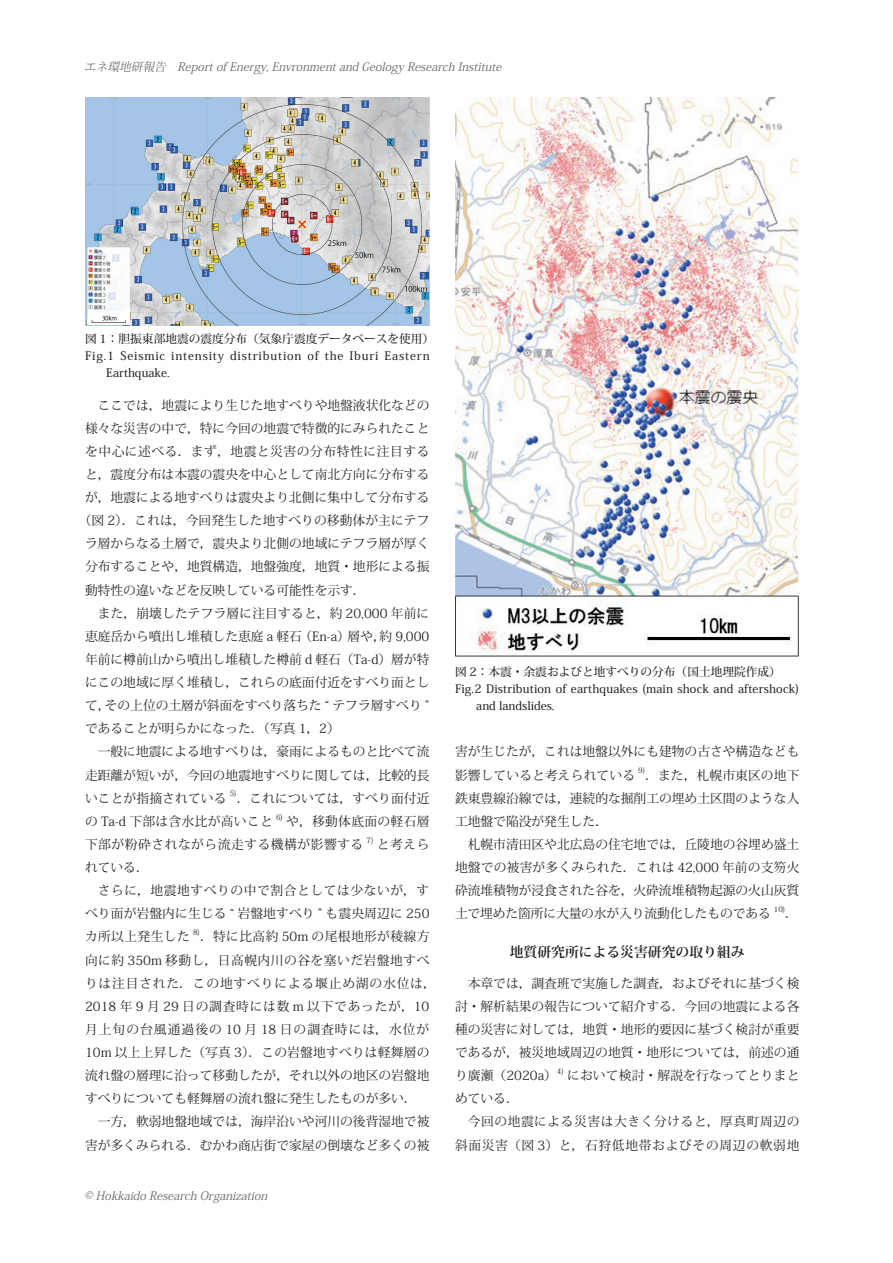
<style>
.page{position:relative;width:893px;height:1263px;background:#fff}
.page>*{position:absolute;margin:0;border:0;box-sizing:border-box;transform-origin:0 0}
.t1{font:700 13.8px "Koz Min Pr 6 N";color:#231f20}
.t2{font:12.75px/23.1px "Koz Min Pr 6 N";color:#231f20;text-align:justify}
.t3{font:12.75px/23.1px "Koz Min Pr 6 N";letter-spacing:.03em;color:#231f20}
.t4{font:12.75px "Koz Min Pr 6 N";letter-spacing:.045em;color:#231f20}
.t5{font:12.75px/23.1px "Koz Min Pr 6 N";letter-spacing:.04em;color:#231f20}
.t6{font:12.75px "Koz Min Pr 6 N";letter-spacing:.055em;color:#231f20}
.t7{font:500 11.7px "Koz Min Pr 6 N";letter-spacing:.01em;color:#231f20}
.t8{font:italic 11.7px "Koz Min Pr 6 N";color:#6b6b6e}
.t9{font:500 11.7px "Koz Min Pr 6 N";letter-spacing:.075em;color:#231f20}
.t10{font:7.5px "Koz Min Pr 6 N";color:#231f20}
</style>
<div class="page">
<img style="left:85px;top:98px;width:345px;height:228px">
<img style="left:455px;top:98px;width:344px;height:559px">
<p class="t8" style="left:84px;top:60px;width:423px">エネ環地研報告　Report of Energy, Envronment and Geology Research Institute</p>
<p class="t7" style="left:85px;top:332px;width:351px">図 1：胆振東部地震の震度分布（気象庁震度データベースを使用）</p>
<p class="t9" style="left:85px;top:349px;width:346px">Fig.1 Seismic intensity distribution of the Iburi Eastern</p>
<p class="t7" style="left:106px;top:366px;width:65px">Earthquake.</p>
<p class="t2" style="left:98px;top:394px;width:333px">ここでは，地震により生じた地すべりや地盤液状化などの</p>
<p class="t2" style="left:85px;top:417px;width:346px">様々な災害の中で，特に今回の地震で特徴的にみられたこと</p>
<p class="t4" style="left:85px;top:444px;width:346px">を中心に述べる．まず，地震と災害の分布特性に注目する</p>
<p class="t2" style="left:85px;top:463px;width:346px">と，震度分布は本震の震央を中心として南北方向に分布する</p>
<p class="t2" style="left:85px;top:486px;width:346px">が，地震による地すべりは震央より北側に集中して分布する</p>
<p class="t2" style="left:79px;top:509px;width:352px">（図 2）．これは，今回発生した地すべりの移動体が主にテフ</p>
<p class="t2" style="left:85px;top:532px;width:346px">ラ層からなる土層で，震央より北側の地域にテフラ層が厚く</p>
<p class="t2" style="left:85px;top:555px;width:346px">分布することや，地質構造，地盤強度，地質・地形による振</p>
<p class="t2" style="left:85px;top:579px;width:282px">動特性の違いなどを反映している可能性を示す．</p>
<p class="t2" style="left:98px;top:602px;width:333px">また，崩壊したテフラ層に注目すると，約 20,000 年前に</p>
<p class="t2" style="left:85px;top:625px;width:346px">恵庭岳から噴出し堆積した恵庭 a 軽石（En-a）層や，約 9,000</p>
<p class="t2" style="left:85px;top:648px;width:346px">年前に樽前山から噴出し堆積した樽前 d 軽石（Ta-d）層が特</p>
<p class="t2" style="left:85px;top:671px;width:346px">にこの地域に厚く堆積し，これらの底面付近をすべり面とし</p>
<p class="t2" style="left:85px;top:694px;width:346px">て，その上位の土層が斜面をすべり落ちた “ テフラ層すべり ”</p>
<p class="t2" style="left:85px;top:717px;width:256px">であることが明らかになった．（写真 1，2）</p>
<p class="t2" style="left:98px;top:740px;width:333px">一般に地震による地すべりは，豪雨によるものと比べて流</p>
<p class="t2" style="left:85px;top:763px;width:346px">走距離が短いが，今回の地震地すべりに関しては，比較的長</p>
<p class="t2" style="left:85px;top:787px;width:143px">いことが指摘されている</p>
<p class="t10" style="left:230px;top:789px;width:8px">5)</p>
<p class="t2" style="left:85px;top:787px;width:346px;text-indent:152px">．これについては，すべり面付近の Ta-d 下部は含水比が高いこと</p>
<p class="t10" style="left:276px;top:812px;width:8px">6)</p>
<p class="t5" style="left:85px;top:810px;width:346px;text-indent:201px">や，移動体底面の軽石層下部が粉砕されながら流走する機構が影響する</p>
<p class="t10" style="left:367px;top:836px;width:8px">7)</p>
<p class="t2" style="left:377px;top:833px;width:54px">と考えら</p>
<p class="t2" style="left:85px;top:856px;width:65px">れている．</p>
<p class="t4" style="left:98px;top:883px;width:333px">さらに，地震地すべりの中で割合としては少ないが，す</p>
<p class="t2" style="left:85px;top:902px;width:346px">べり面が岩盤内に生じる “ 岩盤地すべり ” も震央周辺に 250</p>
<p class="t3" style="left:85px;top:925px;width:106px">カ所以上発生した</p>
<p class="t10" style="left:193px;top:928px;width:8px">8)</p>
<p class="t3" style="left:85px;top:925px;width:352px;text-indent:115px">．特に比高約 50m の尾根地形が稜線方向に約 350m 移動し，日高幌内川の谷を塞いだ岩盤地すべりは注目された．この地すべりによる堰止め湖の水位は，<br>2018 年 9 月 29 日の調査時には数 m 以下であったが，10月上旬の台風通過後の 10 月 18 日の調査時には，水位が<br>10m 以上上昇した（写真 3）．この岩盤地すべりは軽舞層の流れ盤の層理に沿って移動したが，それ以外の地区の岩盤地すべりについても軽舞層の流れ盤に発生したものが多い．</p>
<p class="t2" style="left:85px;top:1110px;width:346px;text-align:right">一方，軟弱地盤地域では，海岸沿いや河川の後背湿地で被害が多くみられる．むかわ商店街で家屋の倒壊など多くの被</p>
<p class="t8" style="left:84px;top:1189px;width:189px">©︎ Hokkaido Research Organization</p>
<p class="t7" style="left:455px;top:665px;width:327px">図 2：本震・余震およびと地すべりの分布（国土地理院作成）</p>
<p class="t7" style="left:455px;top:682px;width:346px">Fig.2 Distribution of earthquakes (main shock and aftershock)</p>
<p class="t7" style="left:476px;top:699px;width:80px">and landslides.</p>
<p class="t2" style="left:455px;top:740px;width:346px">害が生じたが，これは地盤以外にも建物の古さや構造なども影響していると考えられている</p>
<p class="t10" style="left:638px;top:766px;width:8px">9)</p>
<p class="t2" style="left:455px;top:764px;width:346px;text-indent:190px">．また，札幌市東区の地下鉄東豊線沿線では，連続的な掘削工の埋め土区間のような人工地盤で陥没が発生した．</p>
<p class="t2" style="left:455px;top:833px;width:346px;text-indent:13px">札幌市清田区や北広島の住宅地では，丘陵地の谷埋め盛土地盤での被害が多くみられた．これは 42,000 年前の支笏火砕流堆積物が浸食された谷を，火砕流堆積物起源の火山灰質土で埋めた箇所に大量の水が入り流動化したものである</p>
<p class="t10" style="left:774px;top:905px;width:13px">10)</p>
<p class="t2" style="left:785px;top:902px;width:14px">．</p>
<p class="t1" style="left:510px;top:944px;width:236px">地質研究所による災害研究の取り組み</p>
<p class="t2" style="left:455px;top:972px;width:346px;text-indent:13px">本章では，調査班で実施した調査，およびそれに基づく検討・解析結果の報告について紹介する．今回の地震による各種の災害に対しては，地質・地形的要因に基づく検討が重要であるが，被災地域周辺の地質・地形については，前述の通り廣瀬（2020a）</p>
<p class="t10" style="left:557px;top:1067px;width:8px">4)</p>
<p class="t2" style="left:567px;top:1064px;width:234px">において検討・解説を行なってとりまと</p>
<p class="t2" style="left:455px;top:1087px;width:65px">めている．</p>
<p class="t4" style="left:468px;top:1114px;width:333px">今回の地震による災害は大きく分けると，厚真町周辺の</p>
<p class="t6" style="left:455px;top:1138px;width:346px">斜面災害（図 3）と，石狩低地帯およびその周辺の軟弱地</p>
</div>
